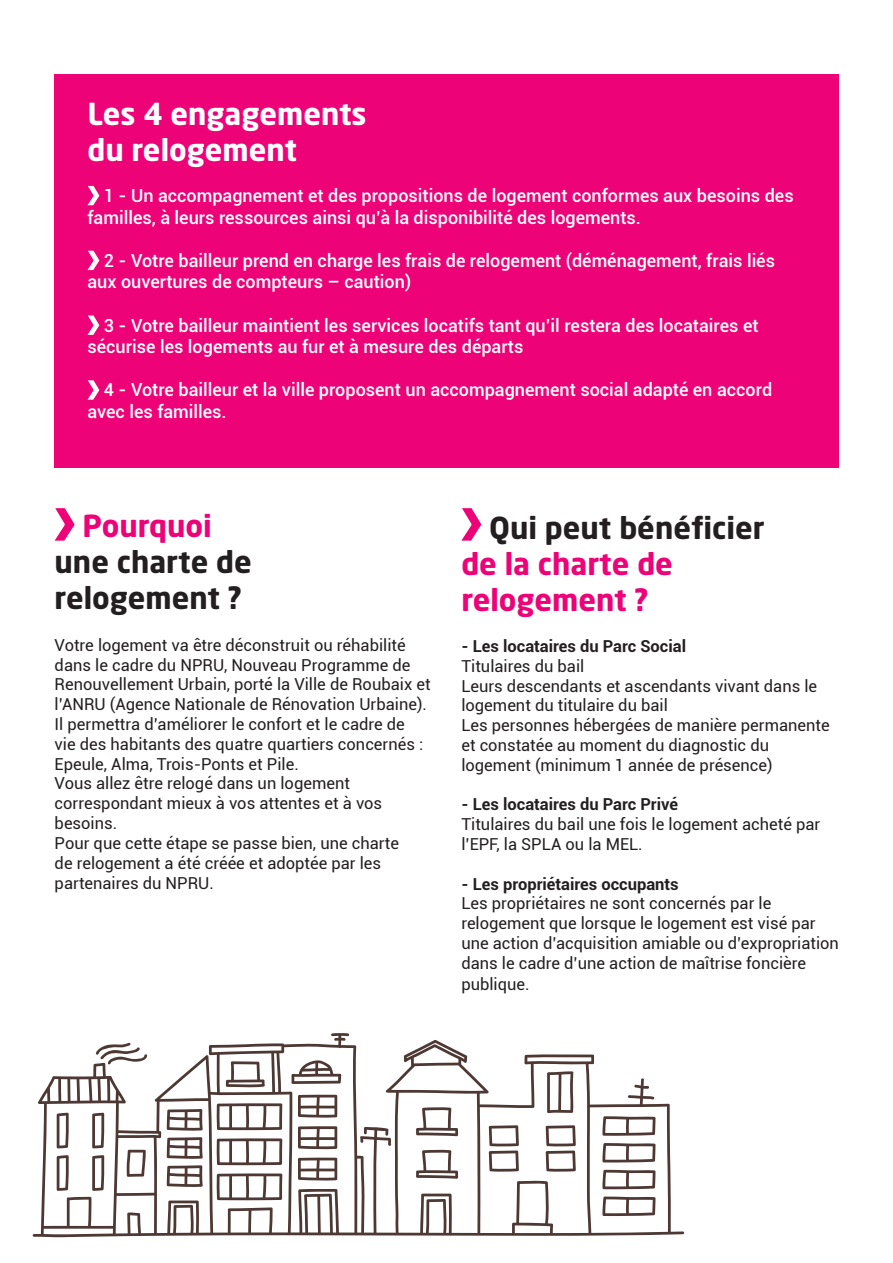
<style>
.page{position:relative;width:893px;height:1263px;background:#fff}
.page>*{position:absolute;margin:0;border:0;box-sizing:border-box;transform-origin:0 0}
.t1{font:700 30px/36px "Neo Sans";color:#231f20}
.t2{font:700 30px/36px "Neo Sans";color:#ed0277}
.t3{font:700 30px/36px "Neo Sans";color:#fff}
.t4{font:500 18px/21.6px "Roboto";color:#fff}
.t5{font:16.5px/19.8px "Roboto";color:#231f20}
.t6{font:700 16.5px "Roboto";color:#231f20}
</style>
<div class="page">
<div style="left:55px;top:74px;width:784px;height:394px;background:#ed0277"></div>
<svg style="left:87px;top:186px;width:12px;height:19px"></svg>
<svg style="left:87px;top:251px;width:12px;height:19px"></svg>
<svg style="left:87px;top:316px;width:12px;height:19px"></svg>
<svg style="left:87px;top:380px;width:12px;height:20px"></svg>
<svg style="left:461px;top:508px;width:20px;height:33px"></svg>
<svg style="left:55px;top:508px;width:20px;height:33px"></svg>
<svg style="left:32px;top:1033px;width:653px;height:204px"></svg>
<svg style="left:226px;top:1061px;width:39px;height:27px"></svg>
<svg style="left:291px;top:1060px;width:51px;height:24px"></svg>
<svg style="left:298px;top:1095px;width:39px;height:23px"></svg>
<svg style="left:298px;top:1126px;width:39px;height:23px"></svg>
<svg style="left:298px;top:1157px;width:39px;height:24px"></svg>
<svg style="left:416px;top:1107px;width:42px;height:29px"></svg>
<svg style="left:416px;top:1149px;width:42px;height:30px"></svg>
<svg style="left:95px;top:1042px;width:52px;height:23px"></svg>
<svg style="left:57px;top:1113px;width:12px;height:35px"></svg>
<svg style="left:92px;top:1113px;width:12px;height:35px"></svg>
<svg style="left:57px;top:1155px;width:12px;height:36px"></svg>
<svg style="left:92px;top:1155px;width:12px;height:36px"></svg>
<svg style="left:127px;top:1150px;width:19px;height:27px"></svg>
<svg style="left:167px;top:1109px;width:36px;height:22px"></svg>
<svg style="left:167px;top:1137px;width:36px;height:22px"></svg>
<svg style="left:167px;top:1165px;width:36px;height:22px"></svg>
<svg style="left:217px;top:1103px;width:65px;height:27px"></svg>
<svg style="left:217px;top:1138px;width:65px;height:27px"></svg>
<svg style="left:217px;top:1173px;width:65px;height:27px"></svg>
<svg style="left:547px;top:1071px;width:26px;height:42px"></svg>
<svg style="left:489px;top:1125px;width:30px;height:47px"></svg>
<svg style="left:546px;top:1125px;width:30px;height:47px"></svg>
<svg style="left:602px;top:1116px;width:53px;height:20px"></svg>
<svg style="left:602px;top:1143px;width:53px;height:19px"></svg>
<svg style="left:602px;top:1170px;width:53px;height:19px"></svg>
<svg style="left:602px;top:1196px;width:53px;height:20px"></svg>
<h1 class="t3" style="left:87px;top:95px;width:281px">Les 4 engagements du relogement</h1>
<p class="t4" style="left:87px;top:184px;width:708px;text-indent:16px">1 - Un accompagnement et des propositions de logement conformes aux besoins des familles, à leurs ressources ainsi qu’à la disponibilité des logements.</p>
<p class="t4" style="left:87px;top:249px;width:689px;text-indent:16px">2 - Votre bailleur prend en charge les frais de relogement (déménagement, frais liés aux ouvertures de compteurs – caution)</p>
<p class="t4" style="left:87px;top:314px;width:673px;text-indent:16px">3 - Votre bailleur maintient les services locatifs tant qu’il restera des locataires et sécurise les logements au fur et à mesure des départs</p>
<p class="t4" style="left:87px;top:379px;width:686px;text-indent:16px">4 - Votre bailleur et la ville proposent un accompagnement social adapté en accord avec les familles.</p>
<h1 class="t2" style="left:82px;top:507px;width:131px">Pourquoi</h1>
<h1 class="t1" style="left:55px;top:543px;width:199px">une charte de relogement ?</h1>
<p class="t5" style="left:55px;top:634px;width:377px">Votre logement va être déconstruit ou réhabilité dans le cadre du NPRU, Nouveau Programme de Renouvellement Urbain, porté la Ville de Roubaix et l’ANRU (Agence Nationale de Rénovation Urbaine).<br>Il permettra d’améliorer le confort et le cadre de<br>vie des habitants des quatre quartiers concernés :<br>Epeule, Alma, Trois-Ponts et Pile.<br>Vous allez être relogé dans un logement correspondant mieux à vos attentes et à vos besoins.<br>Pour que cette étape se passe bien, une charte<br>de relogement a été créée et adoptée par les partenaires du NPRU.</p>
<h1 class="t1" style="left:489px;top:509px;width:277px">Qui peut bénéficier</h1>
<h1 class="t2" style="left:461px;top:545px;width:213px">de la charte de relogement ?</h1>
<p class="t6" style="left:461px;top:634px;width:226px">- Les locataires du Parc Social</p>
<p class="t5" style="left:461px;top:655px;width:370px">Titulaires du bail<br>Leurs descendants et ascendants vivant dans le logement du titulaire du bail<br>Les personnes hébergées de manière permanente et constatée au moment du diagnostic du logement (minimum 1 année de présence)</p>
<p class="t6" style="left:461px;top:793px;width:218px">- Les locataires du Parc Privé</p>
<p class="t5" style="left:461px;top:814px;width:360px">Titulaires du bail une fois le logement acheté par l’EPF, la SPLA ou la MEL.</p>
<p class="t6" style="left:461px;top:872px;width:219px">- Les propriétaires occupants</p>
<p class="t5" style="left:461px;top:893px;width:379px">Les propriétaires ne sont concernés par le relogement que lorsque le logement est visé par une action d’acquisition amiable ou d’expropriation dans le cadre d’une action de maîtrise foncière</p>
<p class="t5" style="left:461px;top:974px;width:70px">publique.</p>
</div>
